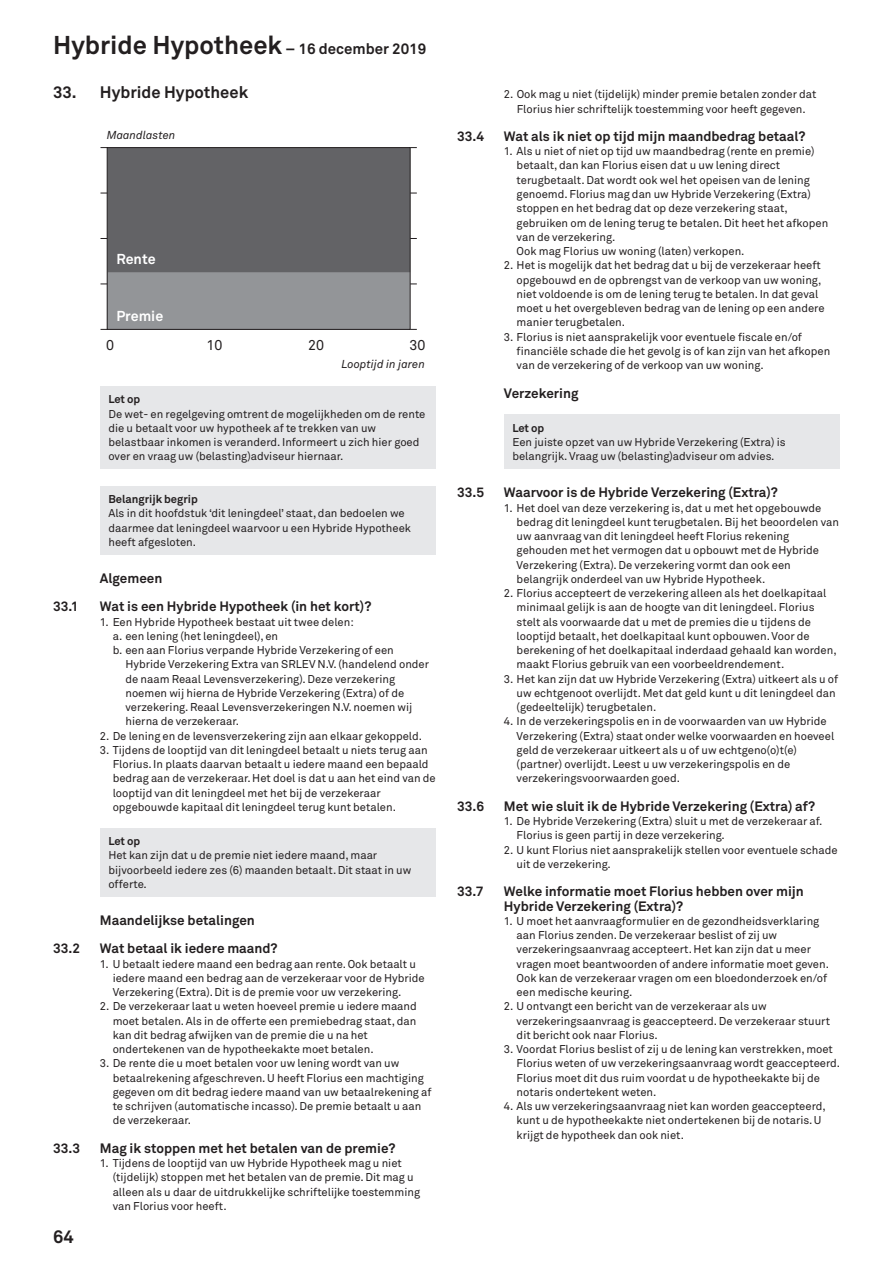
<style>
.page{position:relative;width:893px;height:1263px;background:#fff}
.page>*{position:absolute;margin:0;border:0;box-sizing:border-box;transform-origin:0 0}
.t1{font:700 25.5px "Akkurat";color:#231f20}
.t2{font:700 18px "Akkurat";color:#231f20}
.t3{font:700 16.5px "Akkurat";color:#231f20}
.t4{font:700 14.25px "Akkurat";color:#fff}
.t5{font:14.25px "Akkurat";color:#231f20}
.t6{font:700 13.5px/14.2px "Akkurat";color:#231f20}
.t7{font:italic 11.4px "Akkurat";color:#231f20}
.t8{font:11.25px/14.2px "Akkurat";color:#231f20}
.t9{font:700 11.25px "Akkurat";color:#231f20}
.s1{font-size:15px}
</style>
<div class="page">
<div style="left:107px;top:272px;width:303px;height:57px;background:#939598"></div>
<div style="left:107px;top:148px;width:303px;height:124px;background:#636366"></div>
<div style="left:107px;top:147px;width:303px;height:183px;border:1px solid #231f20"></div>
<div style="left:100px;top:386px;width:336px;height:83px;background:#e6e7e9"></div>
<div style="left:100px;top:486px;width:336px;height:68px;background:#e6e7e9"></div>
<div style="left:100px;top:828px;width:336px;height:68px;background:#e6e7e9"></div>
<div style="left:504px;top:415px;width:336px;height:54px;background:#e6e7e9"></div>
<h1 class="t1" style="left:53px;top:29px;width:375px">Hybride Hypotheek <span class="s1">– 16 december 2019</span></h1>
<h3 class="t3" style="left:53px;top:82px;width:197px">33. Hybride Hypotheek</h3>
<p class="t7" style="left:107px;top:128px;width:70px">Maandlasten</p>
<p class="t4" style="left:116px;top:250px;width:41px">Rente</p>
<p class="t4" style="left:116px;top:307px;width:48px">Premie</p>
<p class="t5" style="left:106px;top:336px;width:9px">0</p>
<p class="t5" style="left:207px;top:336px;width:17px">10</p>
<p class="t5" style="left:308px;top:336px;width:17px">20</p>
<p class="t5" style="left:409px;top:336px;width:17px">30</p>
<p class="t7" style="left:341px;top:357px;width:85px">Looptijd in jaren</p>
<p class="t9" style="left:108px;top:392px;width:33px">Let op</p>
<p class="t8" style="left:108px;top:407px;width:318px">De wet- en regelgeving omtrent de mogelijkheden om de rente die u betaalt voor uw hypotheek af te trekken van uw belastbaar inkomen is veranderd. Informeert u zich hier goed over en vraag uw (belasting)adviseur hiernaar.</p>
<p class="t9" style="left:108px;top:492px;width:91px">Belangrijk begrip</p>
<p class="t8" style="left:108px;top:506px;width:304px">Als in dit hoofdstuk ‘dit leningdeel’ staat, dan bedoelen we daarmee dat leningdeel waarvoor u een Hybride Hypotheek heeft afgesloten.</p>
<p class="t6" style="left:100px;top:571px;width:64px">Algemeen</p>
<p class="t6" style="left:53px;top:599px;width:27px">33.1</p>
<p class="t6" style="left:100px;top:599px;width:273px">Wat is een Hybride Hypotheek (in het kort)?</p>
<p class="t8" style="left:100px;top:615px;width:255px">1. Een Hybride Hypotheek bestaat uit twee delen:</p>
<p class="t8" style="left:113px;top:629px;width:167px">a. een lening (het leningdeel), en</p>
<p class="t8" style="left:113px;top:643px;width:283px">b. een aan Florius verpande Hybride Verzekering of een</p>
<p class="t8" style="left:125px;top:657px;width:305px">Hybride Verzekering Extra van SRLEV N.V. (handelend onder</p>
<p class="t8" style="left:125px;top:672px;width:271px">de naam Reaal Levensverzekering). Deze verzekering</p>
<p class="t8" style="left:125px;top:686px;width:280px">noemen wij hierna de Hybride Verzekering (Extra) of de</p>
<p class="t8" style="left:125px;top:700px;width:288px">verzekering. Reaal Levensverzekeringen N.V. noemen wij</p>
<p class="t8" style="left:125px;top:714px;width:115px">hierna de verzekeraar.</p>
<p class="t8" style="left:100px;top:729px;width:324px">2. De lening en de levensverzekering zijn aan elkaar gekoppeld.</p>
<p class="t8" style="left:113px;top:743px;width:325px;text-indent:-13px">3. Tijdens de looptijd van dit leningdeel betaalt u niets terug aan Florius. In plaats daarvan betaalt u iedere maand een bepaald bedrag aan de verzekeraar. Het doel is dat u aan het eind van de looptijd van dit leningdeel met het bij de verzekeraar opgebouwde kapitaal dit leningdeel terug kunt betalen.</p>
<p class="t9" style="left:108px;top:834px;width:33px">Let op</p>
<p class="t8" style="left:108px;top:848px;width:304px">Het kan zijn dat u de premie niet iedere maand, maar bijvoorbeeld iedere zes (6) maanden betaalt. Dit staat in uw offerte.</p>
<p class="t6" style="left:100px;top:913px;width:156px">Maandelijkse betalingen</p>
<p class="t6" style="left:53px;top:941px;width:29px">33.2</p>
<p class="t6" style="left:100px;top:941px;width:179px">Wat betaal ik iedere maand?</p>
<p class="t8" style="left:113px;top:957px;width:314px;text-indent:-13px">1. U betaalt iedere maand een bedrag aan rente. Ook betaalt u iedere maand een bedrag aan de verzekeraar voor de Hybride<br>Verzekering (Extra). Dit is de premie voor uw verzekering.</p>
<p class="t8" style="left:113px;top:999px;width:306px;text-indent:-13px">2. De verzekeraar laat u weten hoeveel premie u iedere maand moet betalen. Als in de offerte een premiebedrag staat, dan kan dit bedrag afwijken van de premie die u na het ondertekenen van de hypotheekakte moet betalen.</p>
<p class="t8" style="left:113px;top:1056px;width:320px;text-indent:-13px">3. De rente die u moet betalen voor uw lening wordt van uw betaalrekening afgeschreven. U heeft Florius een machtiging gegeven om dit bedrag iedere maand van uw betaalrekening af te schrijven (automatische incasso). De premie betaalt u aan de verzekeraar.</p>
<p class="t6" style="left:53px;top:1141px;width:29px">33.3</p>
<p class="t6" style="left:100px;top:1141px;width:297px">Mag ik stoppen met het betalen van de premie?</p>
<p class="t8" style="left:113px;top:1156px;width:309px;text-indent:-13px">1. Tijdens de looptijd van uw Hybride Hypotheek mag u niet (tijdelijk) stoppen met het betalen van de premie. Dit mag u alleen als u daar de uitdrukkelijke schriftelijke toestemming van Florius voor heeft.</p>
<h2 class="t2" style="left:53px;top:1225px;width:22px">64</h2>
<p class="t8" style="left:504px;top:87px;width:314px;text-align:center">2. Ook mag u niet (tijdelijk) minder premie betalen zonder dat<br>Florius hier schriftelijk toestemming voor heeft gegeven.</p>
<p class="t6" style="left:457px;top:129px;width:29px">33.4</p>
<p class="t6" style="left:504px;top:129px;width:303px">Wat als ik niet op tijd mijn maandbedrag betaal?</p>
<p class="t8" style="left:517px;top:144px;width:313px;text-indent:-13px">1. Als u niet of niet op tijd uw maandbedrag (rente en premie) betaalt, dan kan Florius eisen dat u uw lening direct terugbetaalt. Dat wordt ook wel het opeisen van de lening genoemd. Florius mag dan uw Hybride Verzekering (Extra) stoppen en het bedrag dat op deze verzekering staat, gebruiken om de lening terug te betalen. Dit heet het afkopen van de verzekering.<br>Ook mag Florius uw woning (laten) verkopen.</p>
<p class="t8" style="left:517px;top:258px;width:309px;text-indent:-13px">2. Het is mogelijk dat het bedrag dat u bij de verzekeraar heeft opgebouwd en de opbrengst van de verkoop van uw woning, niet voldoende is om de lening terug te betalen. In dat geval moet u het overgebleven bedrag van de lening op een andere manier terugbetalen.</p>
<p class="t8" style="left:517px;top:330px;width:315px;text-indent:-13px">3. Florius is niet aansprakelijk voor eventuele fiscale en/of financiële schade die het gevolg is of kan zijn van het afkopen van de verzekering of de verkoop van uw woning.</p>
<p class="t6" style="left:504px;top:386px;width:76px">Verzekering</p>
<p class="t9" style="left:512px;top:421px;width:33px">Let op</p>
<p class="t8" style="left:512px;top:435px;width:275px">Een juiste opzet van uw Hybride Verzekering (Extra) is belangrijk. Vraag uw (belasting)adviseur om advies.</p>
<p class="t6" style="left:457px;top:485px;width:29px">33.5</p>
<p class="t6" style="left:504px;top:485px;width:276px">Waarvoor is de Hybride Verzekering (Extra)?</p>
<p class="t8" style="left:517px;top:501px;width:324px;text-indent:-13px">1. Het doel van deze verzekering is, dat u met het opgebouwde bedrag dit leningdeel kunt terugbetalen. Bij het beoordelen van uw aanvraag van dit leningdeel heeft Florius rekening gehouden met het vermogen dat u opbouwt met de Hybride Verzekering (Extra). De verzekering vormt dan ook een belangrijk onderdeel van uw Hybride Hypotheek.</p>
<p class="t8" style="left:517px;top:586px;width:322px;text-indent:-13px">2. Florius accepteert de verzekering alleen als het doelkapitaal minimaal gelijk is aan de hoogte van dit leningdeel. Florius stelt als voorwaarde dat u met de premies die u tijdens de looptijd betaalt, het doelkapitaal kunt opbouwen. Voor de berekening of het doelkapitaal inderdaad gehaald kan worden, maakt Florius gebruik van een voorbeeldrendement.</p>
<p class="t8" style="left:517px;top:672px;width:323px;text-indent:-13px">3. Het kan zijn dat uw Hybride Verzekering (Extra) uitkeert als u of uw echtgenoot overlijdt. Met dat geld kunt u dit leningdeel dan (gedeeltelijk) terugbetalen.</p>
<p class="t8" style="left:517px;top:715px;width:319px;text-indent:-13px">4. In de verzekeringspolis en in de voorwaarden van uw Hybride Verzekering (Extra) staat onder welke voorwaarden en hoeveel geld de verzekeraar uitkeert als u of uw echtgeno(o)t(e) (partner) overlijdt. Leest u uw verzekeringspolis en de verzekeringsvoorwaarden goed.</p>
<p class="t6" style="left:457px;top:799px;width:29px">33.6</p>
<p class="t6" style="left:504px;top:799px;width:313px">Met wie sluit ik de Hybride Verzekering (Extra) af?</p>
<p class="t8" style="left:517px;top:814px;width:307px;text-indent:-13px">1. De Hybride Verzekering (Extra) sluit u met de verzekeraar af.<br>Florius is geen partij in deze verzekering.</p>
<p class="t8" style="left:517px;top:843px;width:322px;text-indent:-13px">2. U kunt Florius niet aansprakelijk stellen voor eventuele schade uit de verzekering.</p>
<p class="t6" style="left:457px;top:884px;width:28px">33.7</p>
<p class="t6" style="left:504px;top:884px;width:301px">Welke informatie moet Florius hebben over mijn<br>Hybride Verzekering (Extra)?</p>
<p class="t8" style="left:517px;top:914px;width:314px;text-indent:-13px">1. U moet het aanvraagformulier en de gezondheidsverklaring aan Florius zenden. De verzekeraar beslist of zij uw verzekeringsaanvraag accepteert. Het kan zijn dat u meer vragen moet beantwoorden of andere informatie moet geven.<br>Ook kan de verzekeraar vragen om een bloedonderzoek en/of een medische keuring.</p>
<p class="t8" style="left:517px;top:999px;width:315px;text-indent:-13px">2. U ontvangt een bericht van de verzekeraar als uw verzekeringsaanvraag is geaccepteerd. De verzekeraar stuurt dit bericht ook naar Florius.</p>
<p class="t8" style="left:517px;top:1042px;width:325px;text-indent:-13px">3. Voordat Florius beslist of zij u de lening kan verstrekken, moet Florius weten of uw verzekeringsaanvraag wordt geaccepteerd.<br>Florius moet dit dus ruim voordat u de hypotheekakte bij de notaris ondertekent weten.</p>
<p class="t8" style="left:517px;top:1099px;width:311px;text-indent:-13px">4. Als uw verzekeringsaanvraag niet kan worden geaccepteerd, kunt u de hypotheekakte niet ondertekenen bij de notaris. U krijgt de hypotheek dan ook niet.</p>
</div>
